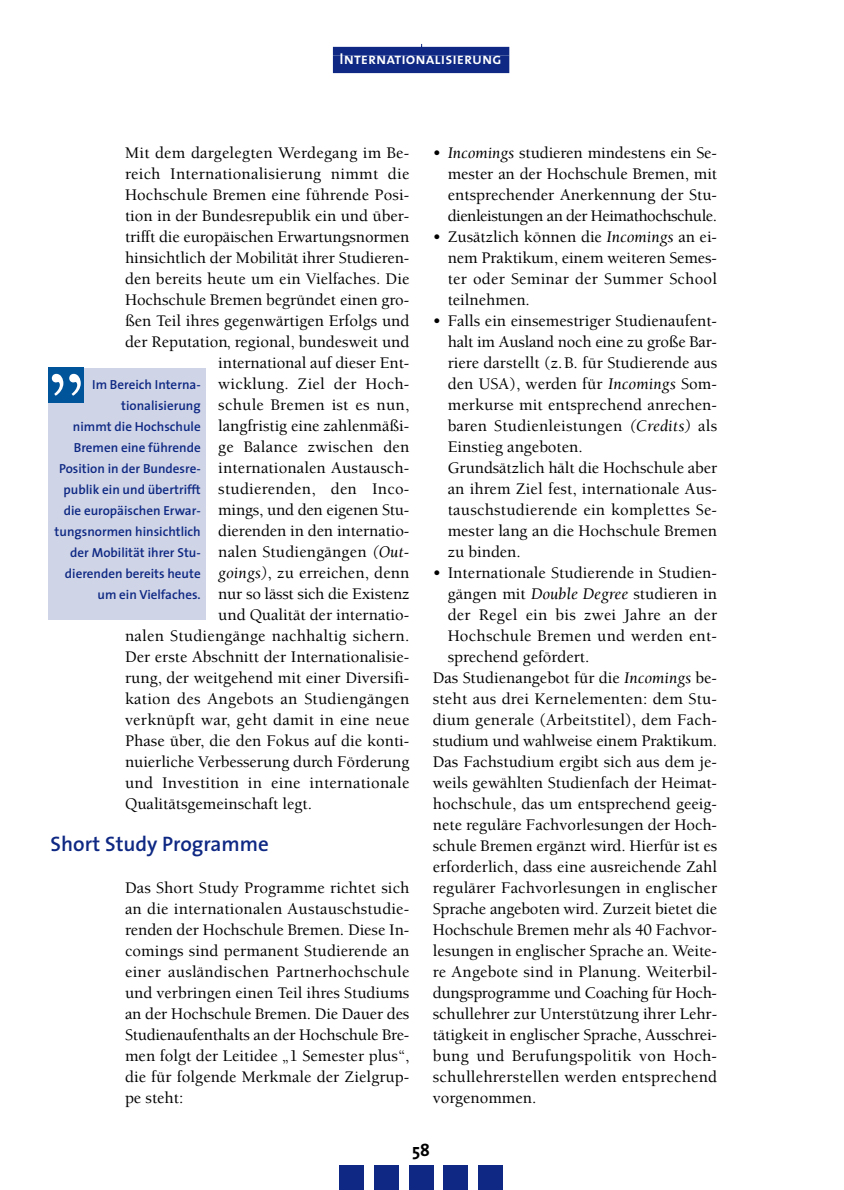
<style>
.page{position:relative;width:844px;height:1190px;background:#fff}
.page>*{position:absolute;margin:0;border:0;box-sizing:border-box;transform-origin:0 0}
.t1{font:600 21px "The Sans";color:#0e2883}
.t2{font:700 17.5px "The Sans";color:#000}
.t3{font:500 16.62px/21px "Berkeley";color:#000;text-align:justify}
.t4{font:15.75px "The Sans Semi Bold Caps";color:#fff}
.t5{font:600 13.12px/21px "The Sans";color:#0e2883;text-align:right}
.s1{color:#0e2883}
.s2{font-weight:400;font-style:italic}
</style>
<div class="page">
<div style="left:339px;top:1165px;width:25px;height:25px;background:#0e2883"></div>
<div style="left:374px;top:1165px;width:25px;height:25px;background:#0e2883"></div>
<div style="left:408px;top:1165px;width:25px;height:25px;background:#0e2883"></div>
<div style="left:443px;top:1165px;width:25px;height:25px;background:#0e2883"></div>
<div style="left:478px;top:1165px;width:25px;height:25px;background:#0e2883"></div>
<div style="left:333px;top:47px;width:176px;height:9px;background:#0e2883"></div>
<div style="left:333px;top:56px;width:176px;height:17px;background:#0e2883"></div>
<div style="left:49px;top:368px;width:157px;height:252px;background:#cfd4e6"></div>
<svg style="left:49px;top:368px;width:35px;height:35px"></svg>
<p class="t4" style="left:339px;top:50px;width:171px">Internationalisierung<span class="s1">..</span></p>
<p class="t3" style="left:125px;top:144px;width:286px">Mit dem dargelegten Werdegang im Be-</p>
<p class="t3" style="left:125px;top:165px;width:286px">reich Internationalisierung nimmt die</p>
<p class="t3" style="left:125px;top:186px;width:286px">Hochschule Bremen eine führende Posi-</p>
<p class="t3" style="left:125px;top:207px;width:286px">tion in der Bundesrepublik ein und über-</p>
<p class="t3" style="left:125px;top:228px;width:286px">trifft die europäischen Erwartungsnormen</p>
<p class="t3" style="left:125px;top:249px;width:286px">hinsichtlich der Mobilität ihrer Studieren-</p>
<p class="t3" style="left:125px;top:270px;width:286px">den bereits heute um ein Vielfaches. Die</p>
<p class="t3" style="left:125px;top:291px;width:286px">Hochschule Bremen begründet einen gro-</p>
<p class="t3" style="left:125px;top:312px;width:286px">ßen Teil ihres gegenwärtigen Erfolgs und</p>
<p class="t3" style="left:125px;top:333px;width:286px">der Reputation‚ regional, bundesweit und</p>
<p class="t3" style="left:218px;top:354px;width:193px">international auf dieser Ent-</p>
<p class="t3" style="left:218px;top:375px;width:193px">wicklung. Ziel der Hoch-</p>
<p class="t3" style="left:218px;top:396px;width:193px">schule Bremen ist es nun,</p>
<p class="t3" style="left:218px;top:417px;width:193px">langfristig eine zahlenmäßi-</p>
<p class="t3" style="left:218px;top:438px;width:193px">ge Balance zwischen den</p>
<p class="t3" style="left:218px;top:459px;width:193px">internationalen Austausch-</p>
<p class="t3" style="left:218px;top:480px;width:193px">studierenden, den Inco-</p>
<p class="t3" style="left:218px;top:501px;width:193px">mings, und den eigenen Stu-</p>
<p class="t3" style="left:218px;top:522px;width:193px">dierenden in den internatio-</p>
<p class="t3" style="left:218px;top:543px;width:193px">nalen Studiengängen <span class="s2">(Out-</span></p>
<p class="t3" style="left:218px;top:564px;width:193px"><span class="s2">goings)</span>, zu erreichen, denn</p>
<p class="t3" style="left:218px;top:585px;width:193px">nur so lässt sich die Existenz</p>
<p class="t3" style="left:218px;top:606px;width:193px">und Qualität der internatio-</p>
<p class="t3" style="left:125px;top:627px;width:286px">nalen Studiengänge nachhaltig sichern.</p>
<p class="t3" style="left:125px;top:648px;width:286px">Der erste Abschnitt der Internationalisie-</p>
<p class="t3" style="left:125px;top:669px;width:286px">rung, der weitgehend mit einer Diversifi-</p>
<p class="t3" style="left:125px;top:690px;width:286px">kation des Angebots an Studiengängen</p>
<p class="t3" style="left:125px;top:711px;width:286px">verknüpft war, geht damit in eine neue</p>
<p class="t3" style="left:125px;top:732px;width:286px">Phase über, die den Fokus auf die konti-</p>
<p class="t3" style="left:125px;top:753px;width:286px">nuierliche Verbesserung durch Förderung</p>
<p class="t3" style="left:125px;top:774px;width:286px">und Investition in eine internationale</p>
<p class="t3" style="left:125px;top:795px;width:189px">Qualitätsgemeinschaft legt.</p>
<p class="t5" style="left:55px;top:375px;width:148px">Im Bereich Interna&shy;tionalisierung<br>nimmt die Hochschule<br>Bremen eine führende<br>Position in der Bundesre&shy;publik ein und übertrifft die europäischen Erwar&shy;tungsnormen hinsichtlich der Mobilität ihrer Stu&shy;dierenden bereits heute um ein Vielfaches.</p>
<p class="t1" style="left:51px;top:836px;width:220px">Short Study Programme</p>
<p class="t3" style="left:125px;top:879px;width:286px">Das Short Study Programme richtet sich an die internationalen Austauschstudie&shy;renden der Hochschule Bremen. Diese In&shy;comings sind permanent Studierende an einer ausländischen Partnerhochschule und verbringen einen Teil ihres Studiums an der Hochschule Bremen. Die Dauer des Studienaufenthalts an der Hochschule Bre&shy;men folgt der Leitidee „1 Semester plus“, die für folgende Merkmale der Zielgrup&shy;pe steht:</p>
<p class="t3" style="left:447px;top:144px;width:271px;text-indent:-15px">• <span class="s2">Incomings</span> studieren mindestens ein Se&shy;mester an der Hochschule Bremen, mit entsprechender Anerkennung der Stu&shy;dienleistungen an der Heimathochschule.</p>
<p class="t3" style="left:447px;top:228px;width:271px;text-indent:-15px">• Zusätzlich können die <span class="s2">Incomings</span> an ei&shy;nem Praktikum, einem weiteren Semes&shy;ter oder Seminar der Summer School teilnehmen.</p>
<p class="t3" style="left:447px;top:312px;width:271px;text-align:left;text-indent:-15px">• Falls ein einsemestriger Studienaufent&shy;halt im Ausland noch eine zu große Bar&shy;riere darstellt (z. B. für Studierende aus den USA), werden für <span class="s2">Incomings</span> Som&shy;merkurse mit entsprechend anrechen&shy;baren Studienleistungen <span class="s2">(Credits)</span> als Einstieg angeboten.<br>Grundsätzlich hält die Hochschule aber an ihrem Ziel fest, internationale Aus&shy;tauschstudierende ein komplettes Se&shy;mester lang an die Hochschule Bremen zu binden.</p>
<p class="t3" style="left:433px;top:564px;width:286px">• Internationale Studierende in Studien-</p>
<p class="t3" style="left:447px;top:585px;width:271px">gängen mit <span class="s2">Double Degree</span> studieren in</p>
<p class="t3" style="left:447px;top:606px;width:271px">der Regel ein bis zwei Jahre an der</p>
<p class="t3" style="left:447px;top:627px;width:271px">Hochschule Bremen und werden ent-</p>
<p class="t3" style="left:447px;top:648px;width:143px">sprechend gefördert.</p>
<p class="t3" style="left:433px;top:669px;width:286px">Das Studienangebot für die <span class="s2">Incomings</span> be-</p>
<p class="t3" style="left:433px;top:690px;width:286px">steht aus drei Kernelementen: dem Stu-</p>
<p class="t3" style="left:433px;top:711px;width:286px">dium generale (Arbeitstitel), dem Fach-</p>
<p class="t3" style="left:433px;top:732px;width:286px">studium und wahlweise einem Praktikum.</p>
<p class="t3" style="left:433px;top:753px;width:286px">Das Fachstudium ergibt sich aus dem je-</p>
<p class="t3" style="left:433px;top:774px;width:286px">weils gewählten Studienfach der Heimat-</p>
<p class="t3" style="left:433px;top:795px;width:286px">hochschule, das um entsprechend geeig-</p>
<p class="t3" style="left:433px;top:816px;width:286px">nete reguläre Fachvorlesungen der Hoch-</p>
<p class="t3" style="left:433px;top:837px;width:286px">schule Bremen ergänzt wird. Hierfür ist es</p>
<p class="t3" style="left:433px;top:858px;width:286px">erforderlich, dass eine ausreichende Zahl</p>
<p class="t3" style="left:433px;top:879px;width:286px">regulärer Fachvorlesungen in englischer</p>
<p class="t3" style="left:433px;top:900px;width:286px">Sprache angeboten wird. Zurzeit bietet die</p>
<p class="t3" style="left:433px;top:921px;width:286px">Hochschule Bremen mehr als 40 Fachvor-</p>
<p class="t3" style="left:433px;top:942px;width:286px">lesungen in englischer Sprache an. Weite-</p>
<p class="t3" style="left:433px;top:963px;width:286px">re Angebote sind in Planung. Weiterbil-</p>
<p class="t3" style="left:433px;top:984px;width:286px">dungsprogramme und Coaching für Hoch-</p>
<p class="t3" style="left:433px;top:1005px;width:286px">schullehrer zur Unterstützung ihrer Lehr-</p>
<p class="t3" style="left:433px;top:1026px;width:286px">tätigkeit in englischer Sprache, Ausschrei-</p>
<p class="t3" style="left:433px;top:1047px;width:286px">bung und Berufungspolitik von Hoch-</p>
<p class="t3" style="left:433px;top:1068px;width:286px">schullehrerstellen werden entsprechend</p>
<p class="t3" style="left:433px;top:1089px;width:105px">vorgenommen.</p>
<p class="t2" style="left:412px;top:1144px;width:19px">58</p>
</div>
